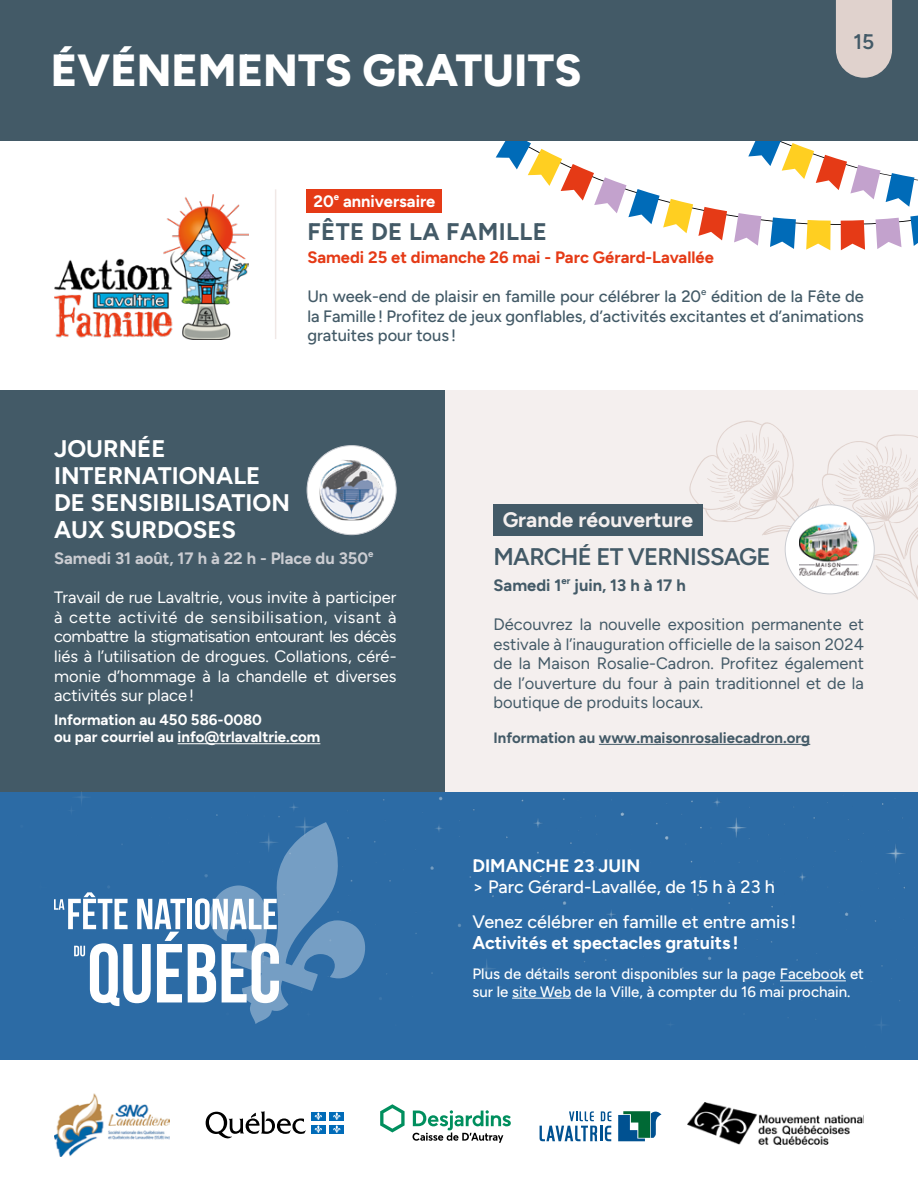
<style>
.page{position:relative;width:918px;height:1188px;background:#fff}
.page>*{position:absolute;margin:0;border:0;box-sizing:border-box;transform-origin:0 0}
.t1{font:800 45px "Figtree";color:#fff}
.t2{font:700 24px/27px "Figtree";color:#fff}
.t3{font:600 24px "Figtree";letter-spacing:-.03em;color:#435a67}
.t4{font:700 24px "Figtree";letter-spacing:.02em;color:#435a67}
.t5{font:700 21px "Figtree";color:#f4efee}
.t6{font:600 21px "Figtree";color:#435a67}
.t7{font:500 18px/34.5px "Figtree";color:#fff}
.t8{font:700 18px "Figtree";color:#fff}
.t9{font:16.5px/19.5px "Figtree";color:#fff;text-align:justify}
.t10{font:16.5px/19.5px "Figtree";color:#435a67;text-align:justify}
.t11{font:500 16.5px/19.5px "Figtree";color:#435a67;text-align:justify}
.t12{font:700 16.5px "Figtree";color:#e53a16}
.t13{font:700 16.5px "Figtree";color:#cbcdd2}
.t14{font:700 16.5px "Figtree";color:#435a67}
.t15{font:700 16.5px "Figtree";color:#fff}
.t16{font:500 15px/17.2px "Figtree";color:#fff}
.t17{font:700 15px/17.2px "Figtree";color:#fff}
.t18{font:700 15px "Figtree";color:#435a67}
</style>
<div class="page">
<div style="left:0;top:390px;width:446px;height:402px;background:#435a67"></div>
<div style="left:0;top:792px;width:918px;height:268px;background:#2c6ba5"></div>
<img style="left:687px;top:1103px;width:177px;height:41px">
<img style="left:54px;top:1094px;width:115px;height:62px">
<svg style="left:380px;top:1104px;width:25px;height:28px"></svg>
<svg style="left:413px;top:1110px;width:98px;height:33px"></svg>
<svg style="left:540px;top:1111px;width:71px;height:30px"></svg>
<svg style="left:618px;top:1111px;width:44px;height:30px"></svg>
<svg style="left:54px;top:822px;width:311px;height:202px;background:#598ab8"></svg>
<hr style="left:780px;top:980px;width:66px;height:1px;background:#fff">
<hr style="left:512px;top:998px;width:59px;height:1px;background:#fff">
<svg style="left:206px;top:1111px;width:100px;height:28px"></svg>
<div style="left:311px;top:1112px;width:14px;height:8px;background:#006bb8"></div>
<div style="left:330px;top:1112px;width:14px;height:8px;background:#006bb8"></div>
<div style="left:311px;top:1125px;width:14px;height:8px;background:#006bb8"></div>
<svg style="left:315px;top:1112px;width:7px;height:21px"></svg>
<div style="left:330px;top:1125px;width:14px;height:8px;background:#006bb8"></div>
<svg style="left:333px;top:1112px;width:8px;height:21px"></svg>
<div style="left:307px;top:189px;width:135px;height:24px;background:#e53a16"></div>
<img style="left:54px;top:194px;width:194px;height:145px">
<hr style="left:275px;top:189px;width:1px;height:150px;background:#f0e8e6">
<div style="left:446px;top:390px;width:472px;height:402px;background:#f4efee"></div>
<hr style="left:178px;top:743px;width:142px;height:1px;background:#fff">
<div style="left:307px;top:446px;width:89px;height:89px;background:#fff;border-radius:50%"></div>
<img style="left:320px;top:460px;width:64px;height:60px">
<div style="left:0;top:0;width:918px;height:140px;background:#435a67"></div>
<svg style="left:496px;top:0;width:422px;height:250px"></svg>
<hr style="left:599px;top:744px;width:211px;height:1px;background:#435a67">
<svg style="left:689px;top:420px;width:229px;height:180px"></svg>
<div style="left:494px;top:504px;width:209px;height:32px;background:#435a67"></div>
<div style="left:844px;top:583px;width:22px;height:20px;background:#f4efee"></div>
<div style="left:785px;top:505px;width:89px;height:89px;background:#fff;border-radius:50%"></div>
<img style="left:799px;top:523px;width:60px;height:53px">
<h1 class="t1" style="left:51px;top:45px;width:532px">ÉVÉNEMENTS GRATUITS</h1>
<p class="t15" style="left:314px;top:192px;width:123px">20<sup>e</sup> anniversaire</p>
<p class="t6" style="left:854px;top:30px;width:22px">15</p>
<h2 class="t4" style="left:307px;top:218px;width:241px">FÊTE DE LA FAMILLE</h2>
<p class="t12" style="left:307px;top:248px;width:408px">Samedi 25 et dimanche 26 mai - Parc Gérard-Lavallée</p>
<p class="t11" style="left:307px;top:287px;width:558px">Un week-end de plaisir en famille pour célébrer la 20<sup>e</sup> édition de la Fête de la Famille! Profitez de jeux gonflables, d’activités excitantes et d’animations gratuites pour tous !</p>
<h2 class="t2" style="left:54px;top:435px;width:237px">JOURNÉE<br>INTERNATIONALE<br>DE SENSIBILISATION<br>AUX SURDOSES</h2>
<p class="t13" style="left:54px;top:549px;width:321px">Samedi 31 août, 17 h à 22 h - Place du 350<sup>e</sup></p>
<p class="t9" style="left:54px;top:588px;width:344px">Travail de rue Lavaltrie, vous invite à participer à cette activité de sensibilisation, visant à combattre la stigmatisation entourant les décès liés à l’utilisation de drogues. Collations, céré&shy;monie d’hommage à la chandelle et diverses activités sur place!</p>
<p class="t17" style="left:54px;top:711px;width:268px">Information au 450 586-0080<br>ou par courriel au info@trlavaltrie.com</p>
<p class="t5" style="left:503px;top:508px;width:192px">Grande réouverture</p>
<h2 class="t3" style="left:494px;top:543px;width:279px">MARCHÉ ET VERNISSAGE</h2>
<p class="t14" style="left:494px;top:576px;width:194px">Samedi 1<sup>er</sup> juin, 13 h à 17 h</p>
<p class="t10" style="left:494px;top:615px;width:372px">Découvrez la nouvelle exposition permanente et estivale à l’inauguration officielle de la saison 2024 de la Maison Rosalie-Cadron. Profitez également de l’ouverture du four à pain traditionnel et de la boutique de produits locaux.</p>
<p class="t18" style="left:494px;top:729px;width:318px">Information au www.maisonrosaliecadron.org</p>
<p class="t8" style="left:472px;top:856px;width:169px">DIMANCHE 23 JUIN</p>
<p class="t7" style="left:472px;top:870px;width:325px">&gt; Parc Gérard-Lavallée, de 15 h à 23 h<br>Venez célébrer en famille et entre amis !</p>
<p class="t8" style="left:472px;top:932px;width:267px">Activités et spectacles gratuits !</p>
<p class="t16" style="left:472px;top:966px;width:393px">Plus de détails seront disponibles sur la page Facebook et sur le site Web de la Ville, à compter du 16 mai prochain.</p>
</div>
